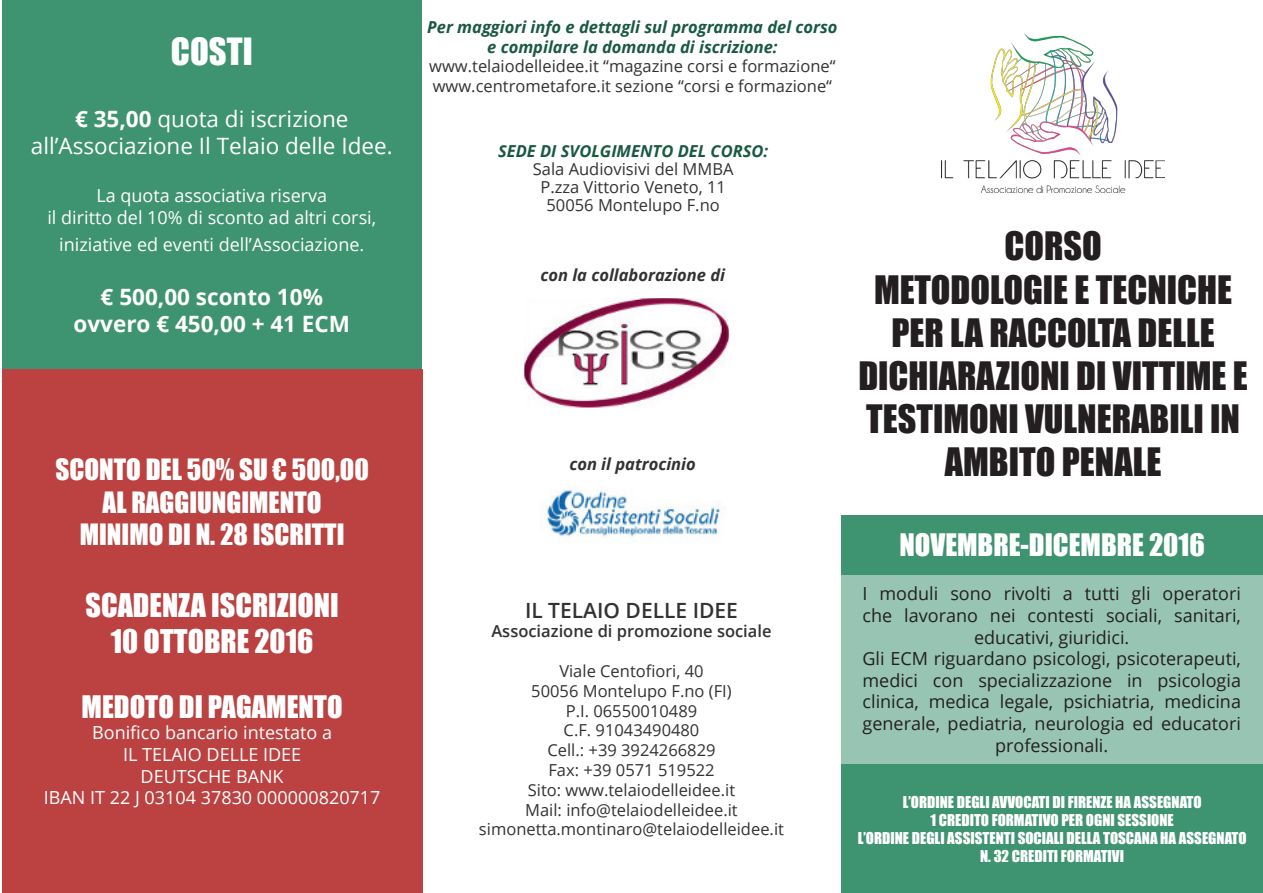
<style>
.page{position:relative;width:1263px;height:893px;background:#fff}
.page>*{position:absolute;margin:0;border:0;box-sizing:border-box;transform-origin:0 0}
.t1{font:36px/43.2px "Impact";color:#231f20;text-align:center}
.t2{font:34.5px "Impact";color:#fff}
.t3{font:30px "Impact";color:#fff}
.t4{font:28.5px "Impact";color:#fff}
.t5{font:27px "Impact";color:#fff}
.t6{font:22.5px/27px "Open Sans";color:#fff;text-align:center}
.t7{font:700 22.5px "Open Sans";color:#fff}
.t8{font:600 21px "Open Sans";color:#343132}
.t9{font:18px/21.6px "Open Sans";color:#231f20;text-align:center}
.t10{font:18px/27px "Open Sans";color:#fff;text-align:center}
.t11{font:16.5px "Open Sans";color:#343132}
.t12{font:italic 700 16.5px/19.5px "Open Sans";color:#1a5941;text-align:center}
.t13{font:italic 700 16.5px "Open Sans";color:#343132}
.t14{font:600 16.5px "Open Sans";color:#343132}
.t15{font:15px/18px "Impact";color:#fff;text-align:center}
.s1{font-weight:700}
</style>
<div class="page">
<img style="left:942px;top:33px;width:222px;height:159px">
<div style="left:841px;top:515px;width:422px;height:60px;background:#3e9371"></div>
<div style="left:841px;top:575px;width:422px;height:189px;background:#98c5b3"></div>
<img style="left:524px;top:299px;width:205px;height:109px">
<img style="left:542px;top:489px;width:180px;height:52px">
<div style="left:2px;top:0;width:420px;height:370px;background:#3e9371"></div>
<div style="left:2px;top:370px;width:420px;height:523px;background:#bb4241"></div>
<div style="left:841px;top:764px;width:422px;height:129px;background:#3e9371"></div>
<p class="t2" style="left:171px;top:25px;width:83px">COSTI</p>
<p class="t12" style="left:427px;top:17px;width:412px">Per maggiori info e dettagli sul programma del corso e compilare la domanda di iscrizione:</p>
<p class="t11" style="left:429px;top:55px;width:408px">www.telaiodelleidee.it “magazine corsi e formazione“</p>
<p class="t11" style="left:433px;top:74px;width:401px">www.centrometafore.it sezione “corsi e formazione“</p>
<p class="t6" style="left:31px;top:104px;width:363px"><span class="s1">€ 35,00</span> quota di iscrizione all’Associazione Il Telaio delle Idee.</p>
<p class="t10" style="left:96px;top:182px;width:232px">La quota associativa riserva</p>
<p class="t10" style="left:47px;top:203px;width:330px">il diritto del 10% di sconto ad altri corsi, iniziative ed eventi dell’Associazione.</p>
<p class="t7" style="left:101px;top:281px;width:224px">€ 500,00 sconto 10%</p>
<p class="t7" style="left:74px;top:308px;width:278px">ovvero € 450,00 + 41 ECM</p>
<p class="t12" style="left:498px;top:141px;width:272px">SEDE DI SVOLGIMENTO DEL CORSO:</p>
<p class="t11" style="left:533px;top:157px;width:202px">Sala Audiovisivi del MMBA</p>
<p class="t11" style="left:540px;top:175px;width:187px">P.zza Vittorio Veneto, 11</p>
<p class="t11" style="left:546px;top:193px;width:175px">50056 Montelupo F.no</p>
<p class="t1" style="left:1004px;top:224px;width:99px">CORSO</p>
<p class="t1" style="left:858px;top:267px;width:391px">METODOLOGIE E TECNICHE<br>PER LA RACCOLTA DELLE<br>DICHIARAZIONI DI VITTIME E<br>TESTIMONI VULNERABILI IN<br>AMBITO PENALE</p>
<p class="t13" style="left:540px;top:263px;width:186px">con la collaborazione di</p>
<p class="t13" style="left:569px;top:452px;width:128px">con il patrocinio</p>
<p class="t5" style="left:55px;top:449px;width:315px">SCONTO DEL 50% SU € 500,00</p>
<p class="t5" style="left:103px;top:481px;width:220px">AL RAGGIUNGIMENTO</p>
<p class="t5" style="left:80px;top:513px;width:266px">MINIMO DI N. 28 ISCRITTI</p>
<p class="t4" style="left:899px;top:523px;width:307px">NOVEMBRE-DICEMBRE 2016</p>
<p class="t9" style="left:862px;top:582px;width:380px">I moduli sono rivolti a tutti gli operatori che lavorano nei contesti sociali, sanitari, educativi, giuridici.</p>
<p class="t9" style="left:862px;top:647px;width:380px">Gli ECM riguardano psicologi, psicoterapeuti, medici con specializzazione in psicologia clinica, medica legale, psichiatria, medicina generale, pediatria, neurologia ed educatori professionali.</p>
<p class="t3" style="left:86px;top:582px;width:255px">SCADENZA ISCRIZIONI</p>
<p class="t3" style="left:111px;top:618px;width:204px">10 OTTOBRE 2016</p>
<p class="t8" style="left:525px;top:596px;width:214px">IL TELAIO DELLE IDEE</p>
<p class="t14" style="left:491px;top:620px;width:282px">Associazione di promozione sociale</p>
<p class="t11" style="left:559px;top:660px;width:146px">Viale Centofiori, 40</p>
<p class="t11" style="left:531px;top:679px;width:202px">50056 Montelupo F.no (FI)</p>
<p class="t11" style="left:566px;top:699px;width:133px">P.I. 06550010489</p>
<p class="t11" style="left:564px;top:719px;width:137px">C.F. 91043490480</p>
<p class="t11" style="left:547px;top:739px;width:170px">Cell.: +39 3924266829</p>
<p class="t11" style="left:548px;top:759px;width:168px">Fax: +39 0571 519522</p>
<p class="t11" style="left:528px;top:778px;width:209px">Sito: www.telaiodelleidee.it</p>
<p class="t11" style="left:525px;top:798px;width:214px">Mail: info@telaiodelleidee.it</p>
<p class="t11" style="left:479px;top:818px;width:306px">simonetta.montinaro@telaiodelleidee.it</p>
<p class="t4" style="left:82px;top:684px;width:263px">MEDOTO DI PAGAMENTO</p>
<p class="t10" style="left:92px;top:719px;width:241px">Bonifico bancario intestato a</p>
<p class="t10" style="left:123px;top:740px;width:180px">IL TELAIO DELLE IDEE</p>
<p class="t10" style="left:141px;top:762px;width:145px">DEUTSCHE BANK</p>
<p class="t10" style="left:44px;top:784px;width:338px">IBAN IT 22 J 03104 37830 000000820717</p>
<p class="t15" style="left:858px;top:792px;width:390px">L’ORDINE DEGLI AVVOCATI DI FIRENZE HA ASSEGNATO<br>1 CREDITO FORMATIVO PER OGNI SESSIONE<br>L’ORDINE DEGLI ASSISTENTI SOCIALI DELLA TOSCANA HA ASSEGNATO N. 32 CREDITI FORMATIVI</p>
</div>
